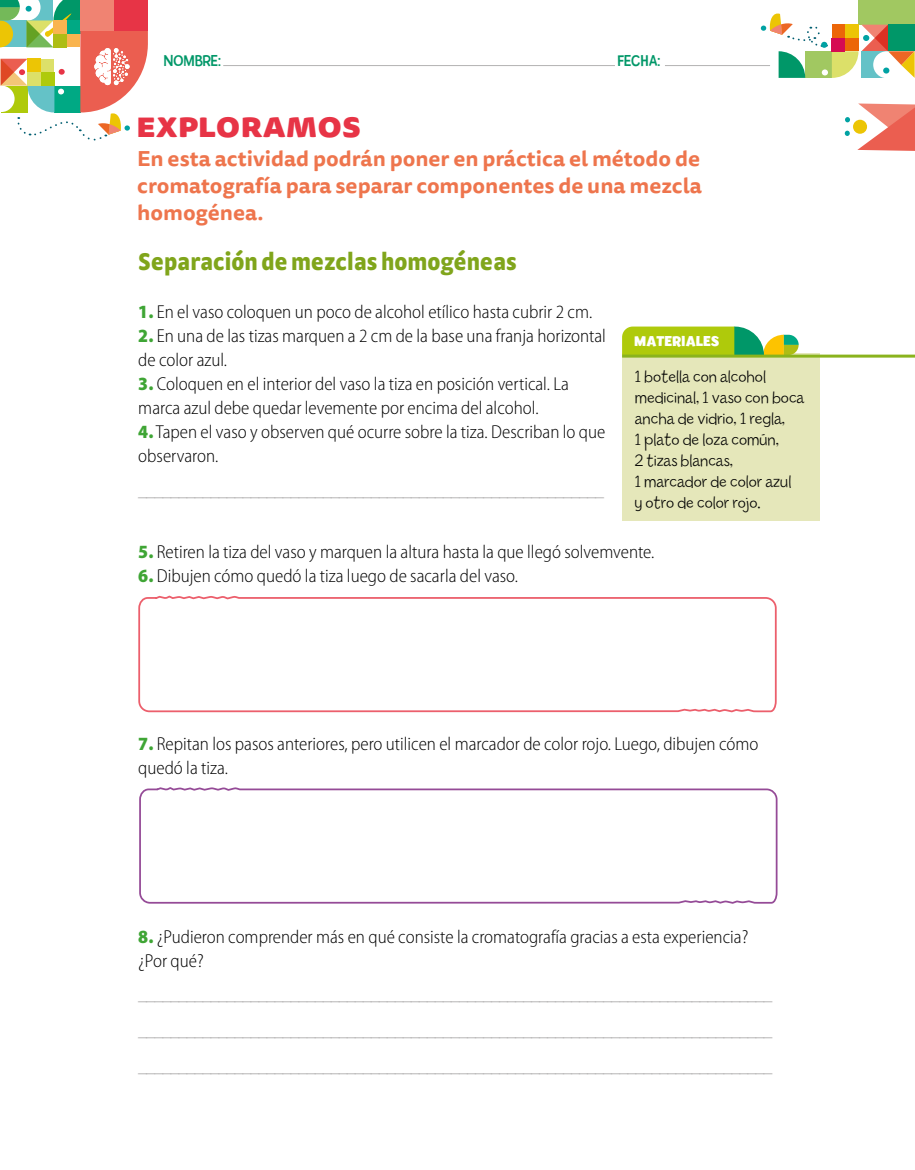
<style>
.page{position:relative;width:915px;height:1170px;background:#fff}
.page>*{position:absolute;margin:0;border:0;box-sizing:border-box;transform-origin:0 0}
.t1{font:800 34.5px "Tisa Sans Pro";color:#e73446;scale:1.04 1}
.t2{font:900 condensed 25.5px "Strada OT";color:#80a51b}
.t3{font:700 21px/27px "Tisa Sans Pro";color:#ee754d;text-align:justify;scale:1.04 1}
.t4{font:300 semi-condensed 18.75px/24px "Myriad Pro";color:#000}
.t5{font:300 semi-condensed 18px/36px "Myriad Pro";color:#b3b2b2;text-align:justify}
.t6{font:300 17.25px/21px "Billy";color:#000}
.t7{font:16.5px "Billy";color:#009768}
.t8{font:700 15px "Billy";color:#fff}
.s1{font-weight:900;color:#3fa535}
</style>
<div class="page">
<div style="left:857px;top:0;width:57px;height:25px;background:#a1c861"></div>
<svg style="left:760px;top:12px;width:155px;height:66px"></svg>
<svg style="left:857px;top:103px;width:57px;height:48px"></svg>
<div style="left:852px;top:120px;width:14px;height:14px;background:#ecc505;border-radius:50%"></div>
<svg style="left:844px;top:131px;width:5px;height:5px"></svg>
<svg style="left:845px;top:117px;width:4px;height:5px"></svg>
<svg style="left:0;top:0;width:148px;height:141px"></svg>
<div style="left:622px;top:354px;width:197px;height:167px;background:#e5e7ba"></div>
<svg style="left:138px;top:595px;width:639px;height:118px"></svg>
<svg style="left:139px;top:787px;width:639px;height:117px"></svg>
<hr style="left:223px;top:65px;width:391px;height:1px;background:#b3b2b2">
<hr style="left:664px;top:65px;width:105px;height:1px;background:#b3b2b2">
<svg style="left:622px;top:326px;width:176px;height:28px"></svg>
<hr style="left:622px;top:354px;width:292px;height:3px;background:#8ab31d">
<p class="t7" style="left:164px;top:51px;width:58px">NOMBRE:</p>
<p class="t7" style="left:617px;top:52px;width:44px">FECHA:</p>
<h1 class="t1" style="left:136px;top:99px;width:217px">exploramos</h1>
<p class="t3" style="left:137px;top:145px;width:544px">En esta actividad podrán poner en práctica el método de cromatografía para separar componentes de una mezcla homogénea.</p>
<h2 class="t2" style="left:138px;top:246px;width:380px">Separación de mezclas homogéneas</h2>
<p class="t4" style="left:138px;top:300px;width:455px"><span class="s1">1.</span> En el vaso coloquen un poco de alcohol etílico hasta cubrir 2 cm.</p>
<p class="t4" style="left:138px;top:324px;width:469px"><span class="s1">2.</span> En una de las tizas marquen a 2 cm de la base una franja horizontal de color azul.</p>
<p class="t4" style="left:138px;top:372px;width:432px"><span class="s1">3.</span> Coloquen en el interior del vaso la tiza en posición vertical. La marca azul debe quedar levemente por encima del alcohol.</p>
<p class="t4" style="left:138px;top:420px;width:468px"><span class="s1">4.</span> Tapen el vaso y observen qué ocurre sobre la tiza. Describan lo que observaron.</p>
<p class="t5" style="left:138px;top:472px;width:467px">__________________________________________________________</p>
<p class="t8" style="left:634px;top:333px;width:86px">MATERIALES</p>
<p class="t6" style="left:634px;top:367px;width:171px">1 botella con alcohol medicinal, 1 vaso con boca ancha de vidrio, 1 regla,<br>1 plato de loza común,<br>2 tizas blancas,<br>1 marcador de color azul<br>y otro de color rojo.</p>
<p class="t4" style="left:138px;top:540px;width:517px"><span class="s1">5.</span> Retiren la tiza del vaso y marquen la altura hasta la que llegó solvemvente.</p>
<p class="t4" style="left:138px;top:564px;width:381px"><span class="s1">6.</span> Dibujen cómo quedó la tiza luego de sacarla del vaso.</p>
<p class="t4" style="left:138px;top:732px;width:621px"><span class="s1">7.</span> Repitan los pasos anteriores, pero utilicen el marcador de color rojo. Luego, dibujen cómo quedó la tiza.</p>
<p class="t4" style="left:138px;top:924px;width:611px"><span class="s1">8.</span> ¿Pudieron comprender más en qué consiste la cromatografía gracias a esta experiencia? ¿Por qué?</p>
<p class="t5" style="left:138px;top:976px;width:635px">_______________________________________________________________________________ _______________________________________________________________________________ _______________________________________________________________________________</p>
</div>
